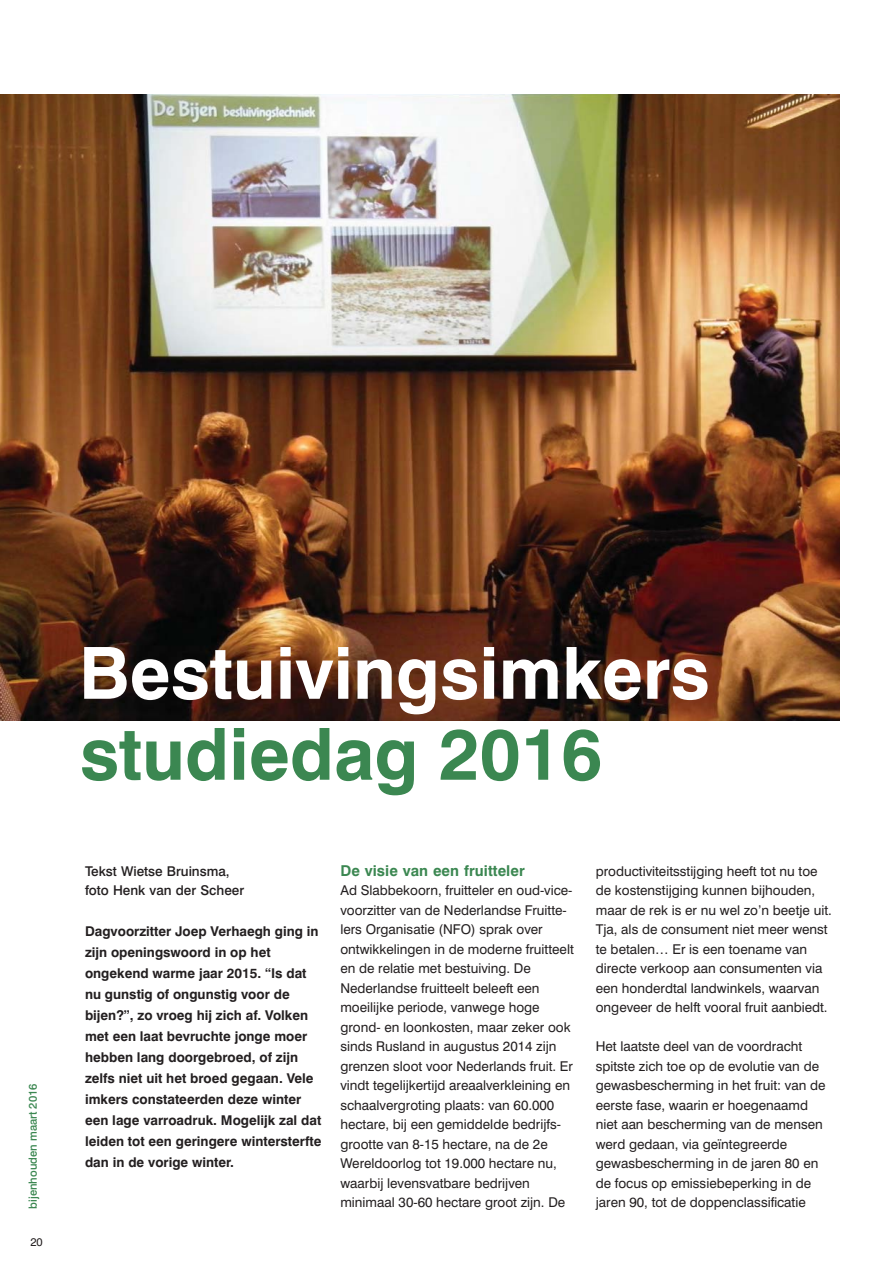
<style>
.page{position:relative;width:893px;height:1263px;background:#fff}
.page>*{position:absolute;margin:0;border:0;box-sizing:border-box;transform-origin:0 0}
.t1{font:700 72px "Swiss 721 BT";color:#fff}
.t2{font:700 72px "Swiss 721 BT";color:#3b8751}
.t3{font:700 15px "Swiss 721 BT";letter-spacing:.005em;color:#3b8751}
.t4{font:13.5px/19.5px "Swiss 721 BT";color:#231f20}
.t5{font:700 13.5px/21px "Swiss 721 BT";color:#231f20}
.t6{font:500 13.5px/19.5px "Swiss 721 BT";color:#231f20}
.t7{font:500 11.25px "Swiss 721 BT";color:#3b8751}
.t8{font:11.25px "Swiss 721 BT";color:#231f20}
</style>
<div class="page">
<img style="left:0;top:94px;width:840px;height:627px">
<p class="t7" style="left:28px;top:1209px;width:127px;rotate:-90deg">bijenhouden maart 2016</p>
<p class="t8" style="left:30px;top:1237px;width:14px">20</p>
<h1 class="t1" style="left:79px;top:642px;width:632px">Bestuivingsimkers</h1>
<h1 class="t2" style="left:80px;top:723px;width:524px">studiedag 2016</h1>
<p class="t6" style="left:85px;top:862px;width:161px">Tekst Wietse Bruinsma, foto Henk van der Scheer</p>
<p class="t5" style="left:85px;top:922px;width:238px">Dagvoorzitter Joep Verhaegh ging in zijn openingswoord in op het ongekend warme jaar 2015. “Is dat nu gunstig of ongunstig voor de bijen?”, zo vroeg hij zich af. Volken met een laat bevruchte jonge moer hebben lang doorgebroed, of zijn zelfs niet uit het broed gegaan. Vele imkers constateerden deze winter een lage varroadruk. Mogelijk zal dat leiden tot een geringere wintersterfte dan in de vorige winter.</p>
<p class="t3" style="left:340px;top:864px;width:186px">De visie van een fruitteler</p>
<p class="t4" style="left:340px;top:881px;width:235px">Ad Slabbekoorn, fruitteler en oud-vice&shy;voorzitter van de Nederlandse Fruitte&shy;lers Organisatie (NFO) sprak over ontwikkelingen in de moderne fruitteelt en de relatie met bestuiving. De Nederlandse fruitteelt beleeft een moeilijke periode, vanwege hoge grond- en loonkosten, maar zeker ook sinds Rusland in augustus 2014 zijn grenzen sloot voor Nederlands fruit. Er vindt tegelijkertijd areaalverkleining en schaalvergroting plaats: van 60.000 hectare, bij een gemiddelde bedrijfs&shy;grootte van 8-15 hectare, na de 2e Wereldoorlog tot 19.000 hectare nu, waarbij levensvatbare bedrijven minimaal 30-60 hectare groot zijn. De</p>
<p class="t4" style="left:596px;top:862px;width:237px">productiviteitsstijging heeft tot nu toe de kostenstijging kunnen bijhouden, maar de rek is er nu wel zo’n beetje uit.<br>Tja, als de consument niet meer wenst te betalen… Er is een toename van directe verkoop aan consumenten via een honderdtal landwinkels, waarvan ongeveer de helft vooral fruit aanbiedt.</p>
<p class="t4" style="left:596px;top:1037px;width:231px">Het laatste deel van de voordracht spitste zich toe op de evolutie van de gewasbescherming in het fruit: van de eerste fase, waarin er hoegenaamd niet aan bescherming van de mensen werd gedaan, via geïntegreerde gewasbescherming in de jaren 80 en de focus op emissiebeperking in de</p>
<p class="t4" style="left:596px;top:1193px;width:211px">jaren 90, tot de doppenclassificatie</p>
</div>
